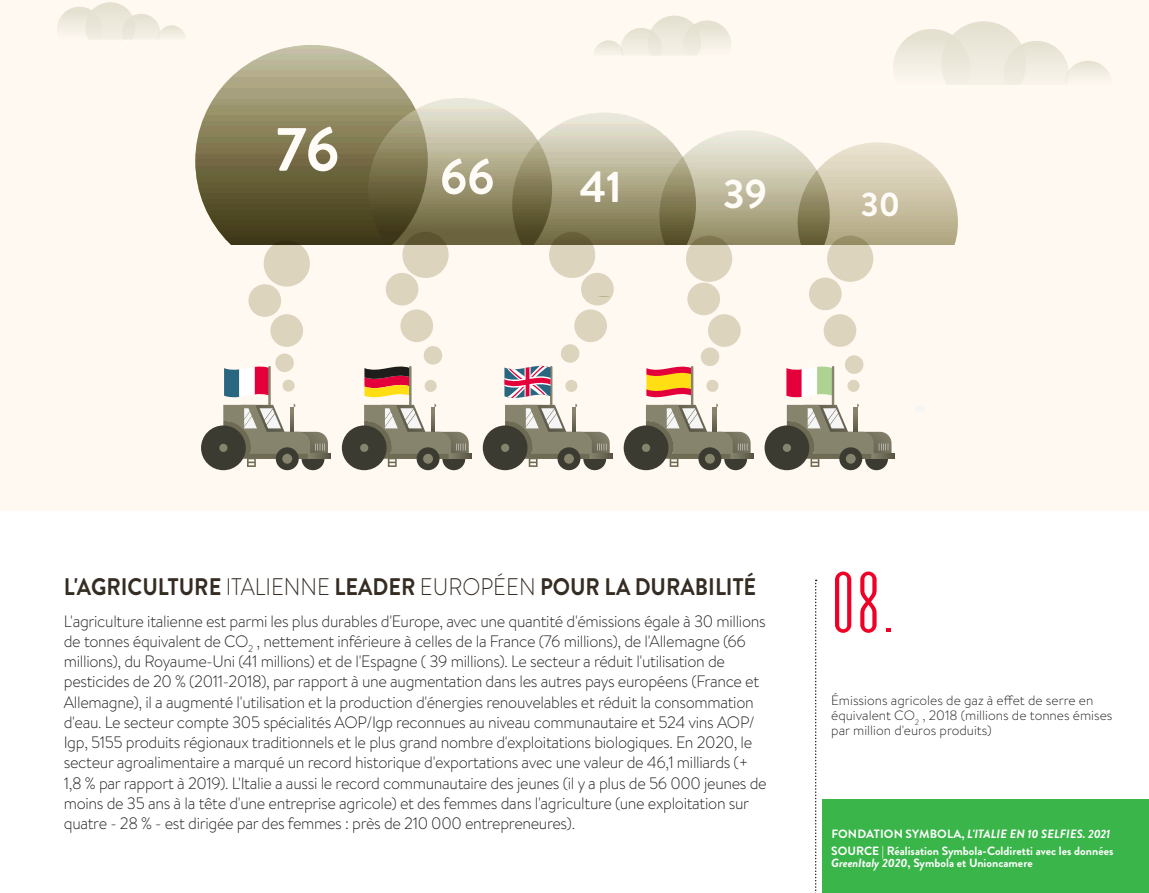
<style>
.page{position:relative;width:1149px;height:893px;background:#fff}
.page>*{position:absolute;margin:0;border:0;box-sizing:border-box;transform-origin:0 0}
.t1{font:condensed 75px "Chrysler";color:#ef0027}
.t2{font:700 62.7px "Brandon Grotesque";color:#fffbf7}
.t3{font:700 50.4px "Brandon Grotesque";color:#fffbf7}
.t4{font:700 44.4px "Brandon Grotesque";color:#fffbf7}
.t5{font:700 41.25px "Brandon Grotesque";color:#fffbf7}
.t6{font:700 34.2px "Brandon Grotesque";color:#fffbf7}
.t7{font:700 24px "Brandon Grotesque";color:#352d23;scale:.9 1}
.t8{font:300 16.5px/20.2px "Brandon Text";letter-spacing:-.02em;color:#231f20}
.t9{font:300 13.5px/15px "Brandon Text";color:#231f20}
.t10{font:700 12px/12.8px "Brandon Grotesque";color:#fff}
.t11{font:italic 700 12px "Brandon Grotesque";letter-spacing:.01em;color:#fff}
.s1{font-weight:300}
.s2{font-style:normal}
.s3{font-style:italic}
</style>
<div class="page">
<div style="left:822px;top:799px;width:326px;height:94px;background:#3ab54a"></div>
<svg style="left:815px;top:580px;width:1px;height:313px"></svg>
<div style="left:0;top:0;width:1148px;height:510px;background:#fff9f2"></div>
<div style="left:864px;top:447px;width:23px;height:23px;background:#3c3b31;border-radius:50%"></div>
<div style="left:839px;top:447px;width:23px;height:23px;background:#3c3b31;border-radius:50%"></div>
<div style="left:764px;top:425px;width:45px;height:45px;background:#3c3b31;border-radius:50%"></div>
<div style="left:724px;top:447px;width:22px;height:23px;background:#3c3b31;border-radius:50%"></div>
<div style="left:698px;top:447px;width:23px;height:23px;background:#3c3b31;border-radius:50%"></div>
<div style="left:623px;top:425px;width:45px;height:45px;background:#3c3b31;border-radius:50%"></div>
<svg style="left:641px;top:444px;width:9px;height:8px"></svg>
<div style="left:583px;top:447px;width:23px;height:23px;background:#3c3b31;border-radius:50%"></div>
<div style="left:557px;top:447px;width:23px;height:23px;background:#3c3b31;border-radius:50%"></div>
<div style="left:482px;top:425px;width:45px;height:45px;background:#3c3b31;border-radius:50%"></div>
<div style="left:501px;top:444px;width:8px;height:8px;background:#87846d;border-radius:50%"></div>
<div style="left:442px;top:447px;width:23px;height:23px;background:#3c3b31;border-radius:50%"></div>
<div style="left:448px;top:454px;width:23px;height:5px;background:#5b5848"></div>
<div style="left:416px;top:447px;width:23px;height:23px;background:#3c3b31;border-radius:50%"></div>
<div style="left:342px;top:425px;width:44px;height:45px;background:#3c3b31;border-radius:50%"></div>
<div style="left:360px;top:444px;width:8px;height:8px;background:#87846d;border-radius:50%"></div>
<hr style="left:268px;top:366px;width:3px;height:40px;background:#87846d">
<div style="left:301px;top:447px;width:23px;height:23px;background:#3c3b31;border-radius:50%"></div>
<div style="left:308px;top:454px;width:22px;height:5px;background:#5b5848"></div>
<div style="left:276px;top:447px;width:22px;height:23px;background:#3c3b31;border-radius:50%"></div>
<div style="left:201px;top:425px;width:45px;height:45px;background:#3c3b31;border-radius:50%"></div>
<div style="left:219px;top:444px;width:8px;height:8px;background:#87846d;border-radius:50%"></div>
<svg style="left:223px;top:404px;width:105px;height:63px"></svg>
<svg style="left:512px;top:113px;width:183px;height:183px;background:#b3ad90"></svg>
<svg style="left:368px;top:98px;width:184px;height:184px;background:#a39d7d"></svg>
<svg style="left:195px;top:45px;width:232px;height:232px;background:#7e7752"></svg>
<div style="left:201px;top:245px;width:916px;height:51px;background:#fff9f2"></div>
<svg style="left:224px;top:354px;width:70px;height:43px"></svg>
<svg style="left:645px;top:130px;width:312px;height:337px"></svg>
<svg style="left:248px;top:240px;width:62px;height:107px"></svg>
<svg style="left:364px;top:232px;width:104px;height:235px"></svg>
<svg style="left:504px;top:232px;width:109px;height:235px"></svg>
<svg style="left:893px;top:21px;width:217px;height:64px"></svg>
<svg style="left:57px;top:2px;width:128px;height:38px"></svg>
<svg style="left:594px;top:16px;width:137px;height:40px"></svg>
<p class="t2" style="left:276px;top:105px;width:65px">76</p>
<p class="t3" style="left:440px;top:141px;width:56px">66</p>
<p class="t4" style="left:579px;top:156px;width:44px">41</p>
<p class="t5" style="left:723px;top:165px;width:45px">39</p>
<p class="t6" style="left:860px;top:181px;width:41px">30</p>
<p class="t7" style="left:64px;top:570px;width:770px">L'AGRICULTURE <span class="s1">ITALIENNE</span> LEADER <span class="s1">EUROPÉEN</span> POUR LA DURABILITÉ</p>
<p class="t8" style="left:64px;top:610px;width:704px">L'agriculture italienne est parmi les plus durables d'Europe, avec une quantité d'émissions égale à 30 millions de tonnes équivalent de CO<sub>2</sub> , nettement inférieure à celles de la France (76 millions), de l'Allemagne (66 millions), du Royaume-Uni (41 millions) et de l'Espagne ( 39 millions). Le secteur a réduit l'utilisation de pesticides de 20 % (2011-2018), par rapport à une augmentation dans les autres pays européens (France et Allemagne), il a augmenté l'utilisation et la production d'énergies renouvelables et réduit la consommation d'eau. Le secteur compte 305 spécialités AOP/Igp reconnues au niveau communautaire et 524 vins AOP/ Igp, 5155 produits régionaux traditionnels et le plus grand nombre d'exploitations biologiques. En 2020, le secteur agroalimentaire a marqué un record historique d'exportations avec une valeur de 46,1 milliards (+ 1,8 % par rapport à 2019). L'Italie a aussi le record communautaire des jeunes (il y a plus de 56 000 jeunes de moins de 35 ans à la tête d'une entreprise agricole) et des femmes dans l'agriculture (une exploitation sur quatre - 28 % - est dirigée par des femmes : près de 210 000 entrepreneures).</p>
<p class="t1" style="left:831px;top:558px;width:65px">08.</p>
<p class="t9" style="left:831px;top:693px;width:282px">Émissions agricoles de gaz à effet de serre en équivalent CO<sub>2</sub> , 2018 (millions de tonnes émises par million d'euros produits)</p>
<p class="t11" style="left:831px;top:825px;width:280px"><span class="s2">FONDATION SYMBOLA,</span> L'ITALIE EN 10 SELFIES. 2021</p>
<p class="t10" style="left:831px;top:844px;width:283px">SOURCE | Réalisation Symbola-Coldiretti avec les données<br><span class="s3">GreenItaly 2020</span>, Symbola et Unioncamere</p>
</div>
